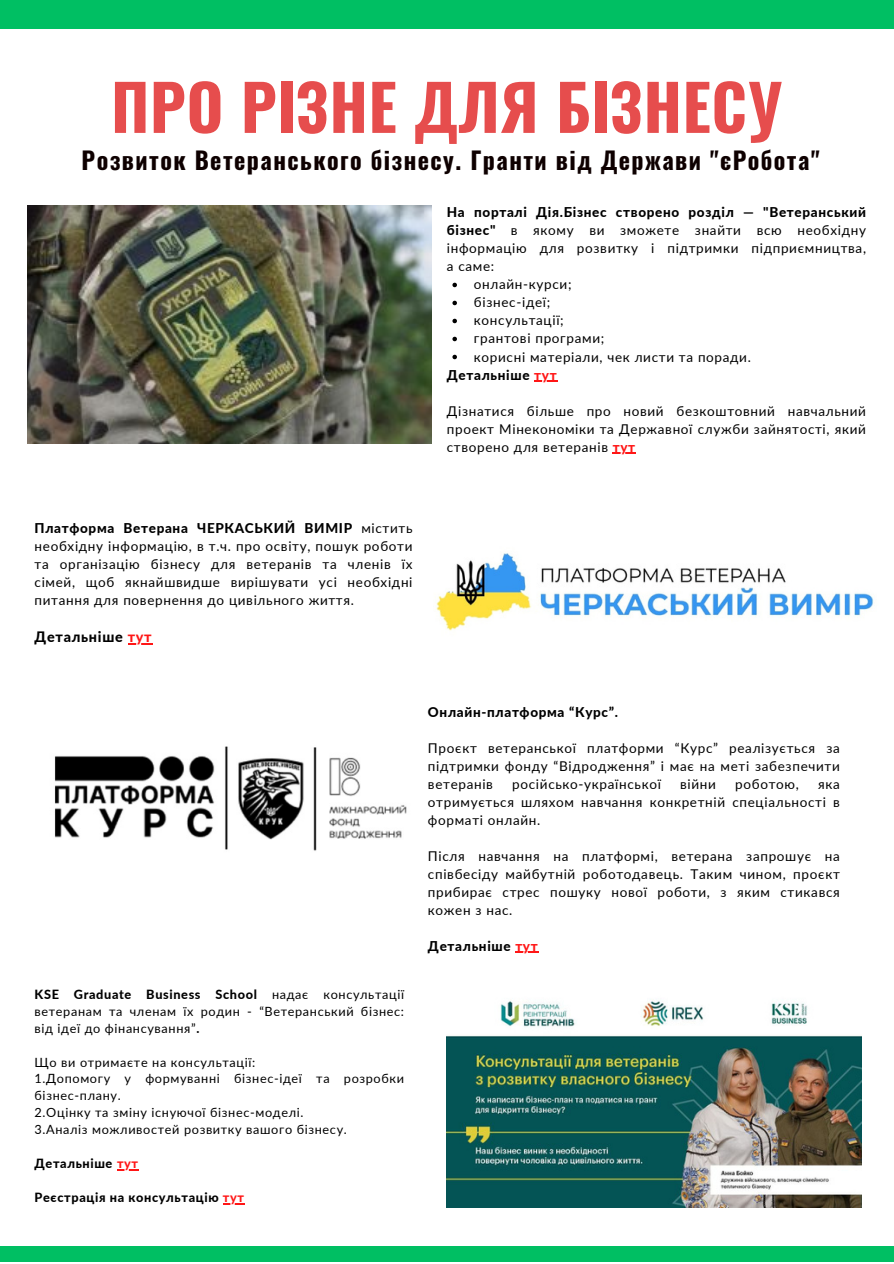
<style>
.page{position:relative;width:894px;height:1264px;background:#fff}
.page>*{position:absolute;margin:0;border:0;box-sizing:border-box;transform-origin:0 0}
.t1{font:700 63px "Oswald";letter-spacing:.01em;color:#e64d4d}
.t2{font:700 24px "Oswald";letter-spacing:.06em;color:#0e0000}
.t3{font:800 14.4px "Lato";letter-spacing:.05em;color:#000}
.t4{font:13.5px/18px "Lato";letter-spacing:.05em;color:#000;text-align:justify}
.t5{font:800 13.5px "Lato";letter-spacing:.05em;color:#000}
.t6{font:12.75px/17px "Lato";letter-spacing:.05em;color:#000;text-align:justify}
.t7{font:800 12.75px "Lato";letter-spacing:.05em;color:#000}
.s1{font-weight:800}
.s2{color:#ff1616}
.s3{font-weight:800;color:#ff1616}
</style>
<div class="page">
<img style="left:27px;top:205px;width:404px;height:239px">
<div style="left:0;top:0;width:893px;height:28px;background:#00bf63"></div>
<div style="left:0;top:1245px;width:893px;height:16px;background:#00bf63"></div>
<img style="left:436px;top:553px;width:438px;height:78px">
<img style="left:446px;top:999px;width:414px;height:208px">
<img style="left:54px;top:746px;width:353px;height:105px">
<svg style="left:117px;top:1169px;width:22px;height:1px"></svg>
<svg style="left:223px;top:1203px;width:22px;height:1px"></svg>
<svg style="left:452px;top:283px;width:5px;height:4px"></svg>
<svg style="left:452px;top:301px;width:5px;height:4px"></svg>
<svg style="left:452px;top:319px;width:5px;height:4px"></svg>
<svg style="left:452px;top:337px;width:5px;height:4px"></svg>
<svg style="left:452px;top:355px;width:5px;height:4px"></svg>
<hr style="left:534px;top:380px;width:23px;height:2px;background:#ff1616">
<hr style="left:612px;top:452px;width:23px;height:2px;background:#ff1616">
<svg style="left:128px;top:643px;width:24px;height:1px"></svg>
<hr style="left:515px;top:951px;width:23px;height:2px;background:#ff1616">
<p class="t1" style="left:111px;top:58px;width:672px">ПРО РІЗНЕ ДЛЯ БІЗНЕСУ</p>
<p class="t2" style="left:81px;top:141px;width:739px">Розвиток Ветеранського бізнесу. Гранти від Держави "єРобота"</p>
<p class="t4" style="left:446px;top:203px;width:420px"><span class="s1">На порталі Дія.Бізнес створено розділ — "Ветеранський бізнес"</span> в якому ви зможете знайти всю необхідну інформацію для розвитку і підтримки підприємництва, а саме:</p>
<h3 class="t4" style="left:474px;top:275px;width:99px">онлайн-курси;</h3>
<h4 class="t4" style="left:474px;top:293px;width:78px">бізнес-ідеї;</h4>
<h4 class="t4" style="left:474px;top:311px;width:91px">консультації;</h4>
<h3 class="t4" style="left:474px;top:329px;width:132px">грантові програми;</h3>
<p class="t4" style="left:474px;top:347px;width:278px">корисні матеріали, чек листи та поради.</p>
<p class="t5" style="left:446px;top:366px;width:111px">Детальніше <span class="s2">тут</span></p>
<p class="t4" style="left:446px;top:401px;width:420px">Дізнатися більше про новий безкоштовний навчальний проект Мінекономіки та Державної служби зайнятості, який</p>
<p class="t4" style="left:446px;top:437px;width:190px">створено для ветеранів <span class="s3">тут</span></p>
<h5 class="t4" style="left:35px;top:519px;width:379px"><span class="s1">Платформа Ветерана ЧЕРКАСЬКИЙ ВИМІР</span> містить необхідну інформацію, в т.ч. про освіту, пошук роботи та організацію бізнесу для ветеранів та членів їх сімей, щоб якнайшвидше вирішувати усі необхідні питання для повернення до цивільного життя.</h5>
<h5 class="t3" style="left:35px;top:628px;width:119px">Детальніше <span class="s2">тут</span></h5>
<p class="t6" style="left:35px;top:985px;width:371px"><span class="s1">KSE Graduate Business School</span> надає консультації ветеранам та членам їх родин - “Ветеранський бізнес: від ідеї до фінансування”<span class="s1">.</span></p>
<p class="t6" style="left:35px;top:1053px;width:222px">Що ви отримаєте на консультації:</p>
<p class="t6" style="left:35px;top:1070px;width:371px">1.Допомогу у формуванні бізнес-ідеї та розробки бізнес-плану.</p>
<h3 class="t6" style="left:35px;top:1103px;width:270px">2.Оцінку та зміну існуючої бізнес-моделі.</h3>
<h4 class="t6" style="left:35px;top:1120px;width:314px">3.Аналіз можливостей розвитку вашого бізнесу.</h4>
<h4 class="t7" style="left:35px;top:1155px;width:105px">Детальніше <span class="s2">тут</span></h4>
<h3 class="t7" style="left:35px;top:1189px;width:211px">Реєстрація на консультацію <span class="s2">тут</span></h3>
<p class="t5" style="left:428px;top:703px;width:191px">Онлайн-платформа “Курс”.</p>
<p class="t4" style="left:428px;top:738px;width:413px">Проєкт ветеранської платформи “Курс” реалізується за підтримки фонду “Відродження” і має на меті забезпечити ветеранів</p>
<p class="t4" style="left:512px;top:774px;width:150px">російсько-української</p>
<p class="t4" style="left:680px;top:774px;width:37px">війни</p>
<p class="t4" style="left:735px;top:774px;width:65px">роботою,</p>
<p class="t4" style="left:428px;top:774px;width:413px;text-indent:390px">яка отримується шляхом навчання конкретній спеціальності в форматі онлайн.</p>
<p class="t4" style="left:428px;top:846px;width:413px">Після навчання на платформі, ветерана запрошує на співбесіду майбутній роботодавець. Таким чином, проєкт прибирає стрес пошуку нової роботи, з яким стикався кожен з нас.</p>
<p class="t5" style="left:428px;top:937px;width:111px">Детальніше <span class="s2">тут</span></p>
</div>
